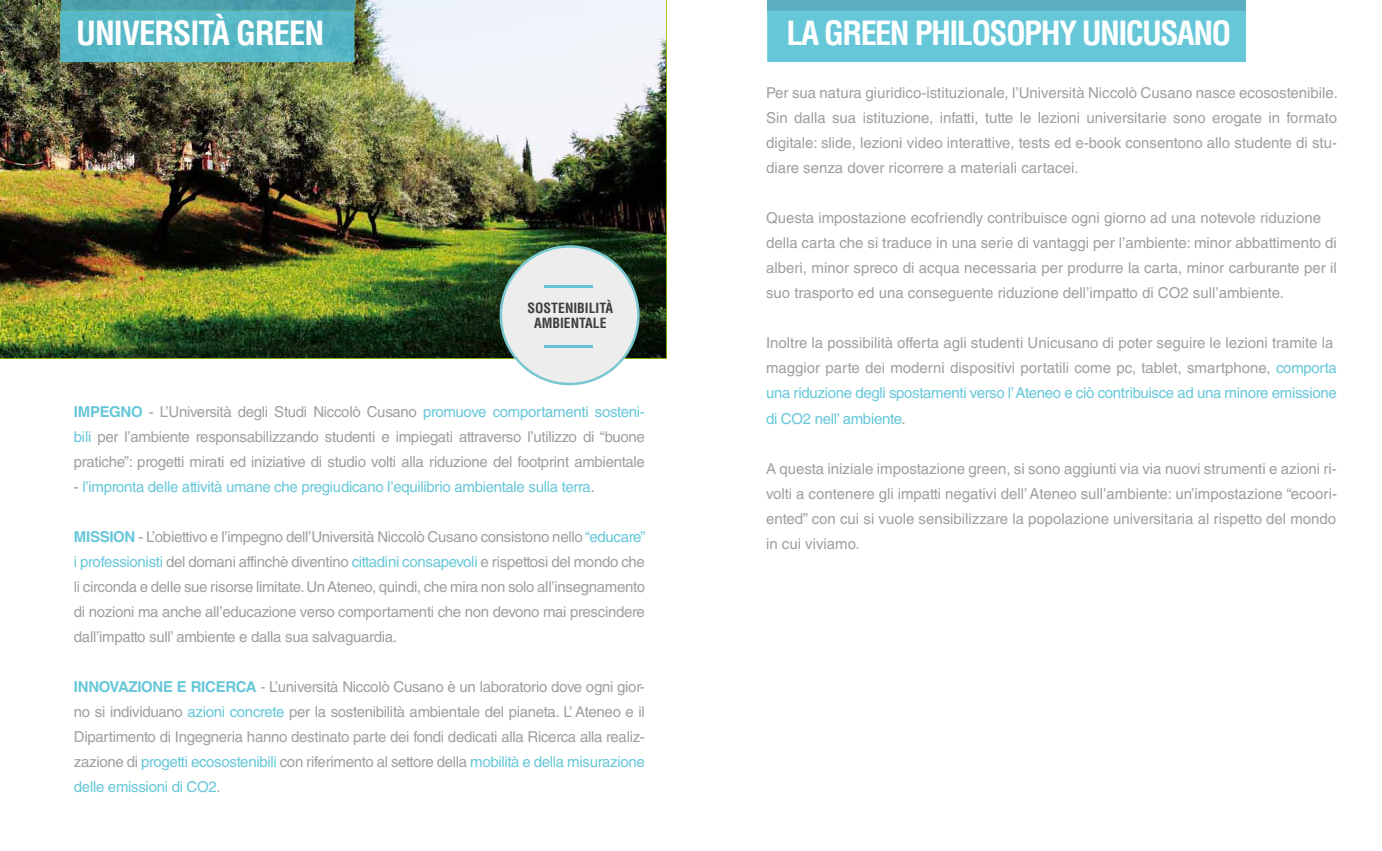
<style>
.page{position:relative;width:1382px;height:851px;background:#fff}
.page>*{position:absolute;margin:0;border:0;box-sizing:border-box;transform-origin:0 0}
.t1{font:700 condensed 32.5px "Helvetica LT Std";letter-spacing:-.05em;color:#fff}
.t2{font:700 condensed 32.5px "Helvetica LT Std";letter-spacing:-.03em;color:#fff}
.t3{font:15px/25px "Helvetica LT Std";color:#9d9fa0;text-align:justify}
.t4{font:15px "Helvetica LT Std";letter-spacing:-.02em;color:#66c7d9}
.t5{font:700 condensed 13.75px/15px "Helvetica LT Std";color:#3d3d40;text-align:center}
.s1{font-weight:700;color:#66c7d9}
.s2{color:#66c7d9}
.s3{color:#9d9fa0}
</style>
<div class="page">
<img style="left:0;top:0;width:666px;height:358px">
<img style="left:61px;top:0;width:295px;height:11px">
<img style="left:60px;top:11px;width:294px;height:51px">
<div style="left:501px;top:246px;width:137px;height:138px;background:#ededed;border-radius:50%"></div>
<hr style="left:545px;top:345px;width:48px;height:2px;background:#66c4d6">
<hr style="left:545px;top:285px;width:48px;height:3px;background:#66c4d6">
<div style="left:767px;top:0;width:479px;height:11px;background:#5cadbf"></div>
<div style="left:767px;top:11px;width:479px;height:51px;background:#66c7d9"></div>
<h1 class="t2" style="left:76px;top:13px;width:250px">UNIVERSITÀ GREEN</h1>
<h1 class="t1" style="left:787px;top:13px;width:446px">LA GREEN PHILOSOPHY UNICUSANO</h1>
<p class="t5" style="left:528px;top:300px;width:87px">SOSTENIBILITÀ<br>AMBIENTALE</p>
<p class="t3" style="left:74px;top:399px;width:572px"><span class="s1">IMPEGNO</span> - L’Università degli Studi Niccolò Cusano <span class="s2">promuove comportamenti sosteni&shy;bili</span> per l’ambiente responsabilizzando studenti e impiegati attraverso l’utilizzo di “buone pratiche”: progetti mirati ed iniziative di studio volti alla riduzione del footprint ambientale</p>
<p class="t4" style="left:74px;top:478px;width:522px"><span class="s3">-</span> l’impronta delle attività umane che pregiudicano l’equilibrio ambientale sulla terra<span class="s3">.</span></p>
<p class="t3" style="left:74px;top:524px;width:573px"><span class="s1">MISSION</span> - L’obiettivo e l’impegno dell’Università Niccolò Cusano consistono nello <span class="s2">“educare” i professionisti</span> del domani affinchè diventino <span class="s2">cittadini consapevoli</span> e rispettosi del mondo che li circonda e delle sue risorse limitate. Un Ateneo, quindi, che mira non solo all’insegnamento di nozioni ma anche all’educazione verso comportamenti che non devono mai prescindere dall’impatto sull’ ambiente e dalla sua salvaguardia.</p>
<p class="t3" style="left:74px;top:674px;width:572px"><span class="s1">INNOVAZIONE E RICERCA</span> - L’università Niccolò Cusano è un laboratorio dove ogni gior&shy;no si individuano <span class="s2">azioni concrete</span> per la sostenibilità ambientale del pianeta. L’ Ateneo e il Dipartimento di Ingegneria hanno destinato parte dei fondi dedicati alla Ricerca alla realiz&shy;zazione di <span class="s2">progetti ecosostenibili</span> con riferimento al settore della <span class="s2">mobilità e della misurazione delle emissioni di CO2</span>.</p>
<p class="t3" style="left:766px;top:80px;width:573px">Per sua natura giuridico-istituzionale, l’Università Niccolò Cusano nasce ecosostenibile.<br>Sin dalla sua istituzione, infatti, tutte le lezioni universitarie sono erogate in formato digitale: slide, lezioni video interattive, tests ed e-book consentono allo studente di stu&shy;diare senza dover ricorrere a materiali cartacei.</p>
<p class="t3" style="left:766px;top:205px;width:572px;text-align:left">Questa impostazione ecofriendly contribuisce ogni giorno ad una notevole riduzione della carta che si traduce in una serie di vantaggi per l’ambiente: minor abbattimento di alberi, minor spreco di acqua necessaria per produrre la carta, minor carburante per il suo trasporto ed una conseguente riduzione dell’impatto di CO2 sull’ambiente.</p>
<p class="t3" style="left:766px;top:330px;width:572px;text-align:left">Inoltre la possibilità offerta agli studenti Unicusano di poter seguire le lezioni tramite la maggior parte dei moderni dispositivi portatili come pc, tablet, smartphone, <span class="s2">comporta una riduzione degli spostamenti verso l’ Ateneo e ciò contribuisce ad una minore emissione di CO2 nell’ ambiente</span>.</p>
<p class="t3" style="left:766px;top:455px;width:572px">A questa iniziale impostazione green, si sono aggiunti via via nuovi strumenti e azioni ri&shy;volti a contenere gli impatti negativi dell’ Ateneo sull’ambiente: un’impostazione “ecoori&shy;ented” con cui si vuole sensibilizzare la popolazione universitaria al rispetto del mondo in cui viviamo.</p>
</div>
